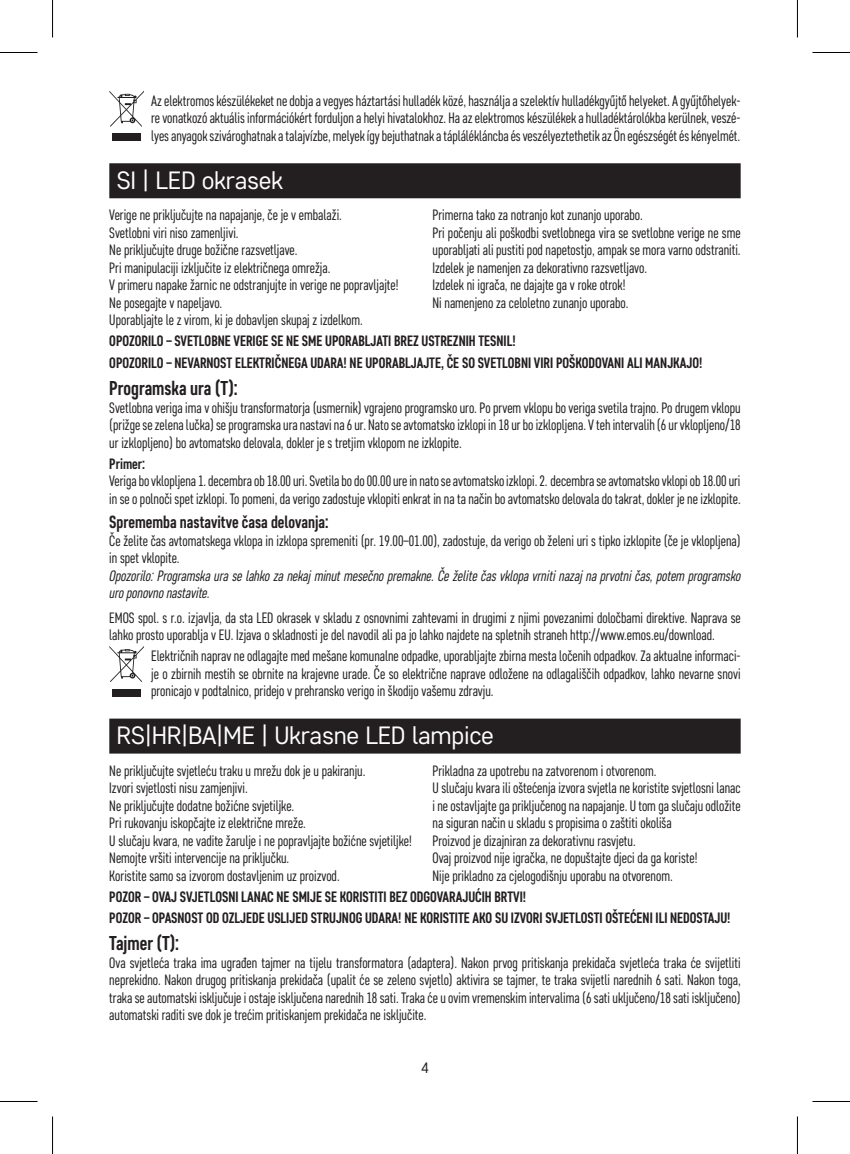
<style>
.page{position:relative;width:850px;height:1154px;background:#fff}
.page>*{position:absolute;margin:0;border:0;box-sizing:border-box;transform-origin:0 0}
.t1{font:25px "Core Sans D35";letter-spacing:-.01em;color:#fff}
.t2{font:700 20px "Core Sans D57 Cn";color:#231f20}
.t3{font:700 17.5px "Core Sans D57 Cn";color:#231f20}
.t4{font:15px/17.5px "Core Sans D37 Cn";color:#231f20}
.t5{font:700 15px/21px "Core Sans D57 Cn";color:#231f20}
.t6{font:italic 15px/17.5px "Core Sans D37 Cn";color:#231f20}
.t7{font:15px "Core Sans D35";color:#231f20}
</style>
<div class="page">
<div style="left:109px;top:163px;width:631px;height:35px;background:#231f20"></div>
<svg style="left:109px;top:91px;width:35px;height:36px"></svg>
<div style="left:112px;top:134px;width:29px;height:7px;background:#231f20"></div>
<div style="left:109px;top:718px;width:631px;height:35px;background:#231f20"></div>
<svg style="left:109px;top:646px;width:35px;height:36px"></svg>
<div style="left:112px;top:689px;width:29px;height:7px;background:#231f20"></div>
<hr style="left:0;top:52px;width:38px;height:1px;background:#000">
<hr style="left:812px;top:52px;width:37px;height:1px;background:#000">
<hr style="left:0;top:1101px;width:38px;height:1px;background:#000">
<hr style="left:812px;top:1101px;width:37px;height:1px;background:#000">
<hr style="left:52px;top:0;width:1px;height:38px;background:#000">
<hr style="left:52px;top:1116px;width:1px;height:38px;background:#000">
<hr style="left:796px;top:0;width:1px;height:38px;background:#000">
<hr style="left:796px;top:1116px;width:1px;height:38px;background:#000">
<p class="t4" style="left:151px;top:92px;width:590px;text-align:justify">Az elektromos készülékeket ne dobja a vegyes háztartási hulladék közé, használja a szelektív hulladékgyűjtő helyeket. A gyűjtőhelyek&shy;re vonatkozó aktuális információkért forduljon a helyi hivatalokhoz. Ha az elektromos készülékek a hulladéktárolókba kerülnek, veszé&shy;lyes anyagok szivároghatnak a talajvízbe, melyek így bejuthatnak a táplálékláncba és veszélyeztethetik az Ön egészségét és kényelmét.</p>
<h1 class="t1" style="left:116px;top:164px;width:168px">SI | LED okrasek</h1>
<p class="t4" style="left:109px;top:206px;width:290px">Verige ne priključujte na napajanje, če je v embalaži.<br>Svetlobni viri niso zamenljivi.<br>Ne priključujte druge božične razsvetljave.<br>Pri manipulaciji izključite iz električnega omrežja.<br>V primeru napake žarnic ne odstranjujte in verige ne popravljajte!<br>Ne posegajte v napeljavo.<br>Uporabljajte le z virom, ki je dobavljen skupaj z izdelkom.</p>
<p class="t4" style="left:432px;top:206px;width:309px">Primerna tako za notranjo kot zunanjo uporabo.<br>Pri počenju ali poškodbi svetlobnega vira se svetlobne verige ne sme uporabljati ali pustiti pod napetostjo, ampak se mora varno odstraniti.<br>Izdelek je namenjen za dekorativno razsvetljavo.<br>Izdelek ni igrača, ne dajajte ga v roke otrok!<br>Ni namenjeno za celoletno zunanjo uporabo.</p>
<p class="t5" style="left:109px;top:331px;width:594px">OPOZORILO – SVETLOBNE VERIGE SE NE SME UPORABLJATI BREZ USTREZNIH TESNIL!<br>OPOZORILO – NEVARNOST ELEKTRIČNEGA UDARA! NE UPORABLJAJTE, ČE SO SVETLOBNI VIRI POŠKODOVANI ALI MANJKAJO!</p>
<h2 class="t2" style="left:109px;top:376px;width:130px">Programska ura (T):</h2>
<p class="t4" style="left:109px;top:398px;width:632px;text-align:justify">Svetlobna veriga ima v ohišju transformatorja (usmernik) vgrajeno programsko uro. Po prvem vklopu bo veriga svetila trajno. Po drugem vklopu (prižge se zelena lučka) se programska ura nastavi na 6 ur. Nato se avtomatsko izklopi in 18 ur bo izklopljena. V teh intervalih (6 ur vklopljeno/18 ur izklopljeno) bo avtomatsko delovala, dokler je s tretjim vklopom ne izklopite.</p>
<p class="t5" style="left:109px;top:453px;width:37px">Primer:</p>
<p class="t4" style="left:109px;top:472px;width:632px">Veriga bo vklopljena 1. decembra ob 18.00 uri. Svetila bo do 00.00 ure in nato se avtomatsko izklopi. 2. decembra se avtomatsko vklopi ob 18.00 uri in se o polnoči spet izklopi. To pomeni, da verigo zadostuje vklopiti enkrat in na ta način bo avtomatsko delovala do takrat, dokler je ne izklopite.</p>
<p class="t3" style="left:109px;top:511px;width:221px">Sprememba nastavitve časa delovanja:</p>
<p class="t4" style="left:109px;top:531px;width:632px">Če želite čas avtomatskega vklopa in izklopa spremeniti (pr. 19.00–01.00), zadostuje, da verigo ob želeni uri s tipko izklopite (če je vklopljena) in spet vklopite.</p>
<p class="t6" style="left:109px;top:566px;width:632px">Opozorilo: Programska ura se lahko za nekaj minut mesečno premakne. Če želite čas vklopa vrniti nazaj na prvotni čas, potem programsko uro ponovno nastavite.</p>
<p class="t4" style="left:109px;top:609px;width:632px">EMOS spol. s r.o. izjavlja, da sta LED okrasek v skladu z osnovnimi zahtevami in drugimi z njimi povezanimi določbami direktive. Naprava se lahko prosto uporablja v EU. Izjava o skladnosti je del navodil ali pa jo lahko najdete na spletnih straneh http://www.emos.eu/download.</p>
<p class="t4" style="left:151px;top:647px;width:590px;text-align:justify">Električnih naprav ne odlagajte med mešane komunalne odpadke, uporabljajte zbirna mesta ločenih odpadkov. Za aktualne informaci&shy;je o zbirnih mestih se obrnite na krajevne urade. Če so električne naprave odložene na odlagališčih odpadkov, lahko nevarne snovi pronicajo v podtalnico, pridejo v prehransko verigo in škodijo vašemu zdravju.</p>
<h1 class="t1" style="left:116px;top:719px;width:379px">RS|HR|BA|ME | Ukrasne LED lampice</h1>
<p class="t4" style="left:109px;top:761px;width:304px">Ne priključujte svjetleću traku u mrežu dok je u pakiranju.<br>Izvori svjetlosti nisu zamjenjivi.<br>Ne priključujte dodatne božićne svjetiljke.<br>Pri rukovanju iskopčajte iz električne mreže.<br>U slučaju kvara, ne vadite žarulje i ne popravljajte božićne svjetiljke!<br>Nemojte vršiti intervencije na priključku.<br>Koristite samo sa izvorom dostavljenim uz proizvod.</p>
<p class="t4" style="left:432px;top:761px;width:309px">Prikladna za upotrebu na zatvorenom i otvorenom.<br>U slučaju kvara ili oštećenja izvora svjetla ne koristite svjetlosni lanac i ne ostavljajte ga priključenog na napajanje. U tom ga slučaju odložite na siguran način u skladu s propisima o zaštiti okoliša<br>Proizvod je dizajniran za dekorativnu rasvjetu.<br>Ovaj proizvod nije igračka, ne dopuštajte djeci da ga koriste!<br>Nije prikladno za cjelogodišnju uporabu na otvorenom.</p>
<p class="t5" style="left:109px;top:886px;width:622px">POZOR – OVAJ SVJETLOSNI LANAC NE SMIJE SE KORISTITI BEZ ODGOVARAJUĆIH BRTVI!<br>POZOR – OPASNOST OD OZLJEDE USLIJED STRUJNOG UDARA! NE KORISTITE AKO SU IZVORI SVJETLOSTI OŠTEĆENI ILI NEDOSTAJU!</p>
<h2 class="t2" style="left:109px;top:931px;width:71px">Tajmer (T):</h2>
<p class="t4" style="left:109px;top:954px;width:632px;text-align:justify">Ova svjetleća traka ima ugrađen tajmer na tijelu transformatora (adaptera). Nakon prvog pritiskanja prekidača svjetleća traka će svijetliti neprekidno. Nakon drugog pritiskanja prekidača (upalit će se zeleno svjetlo) aktivira se tajmer, te traka svijetli narednih 6 sati. Nakon toga, traka se automatski isključuje i ostaje isključena narednih 18 sati. Traka će u ovim vremenskim intervalima (6 sati uključeno/18 sati isključeno) automatski raditi sve dok je trećim pritiskanjem prekidača ne isključite.</p>
<p class="t7" style="left:421px;top:1058px;width:9px">4</p>
</div>
